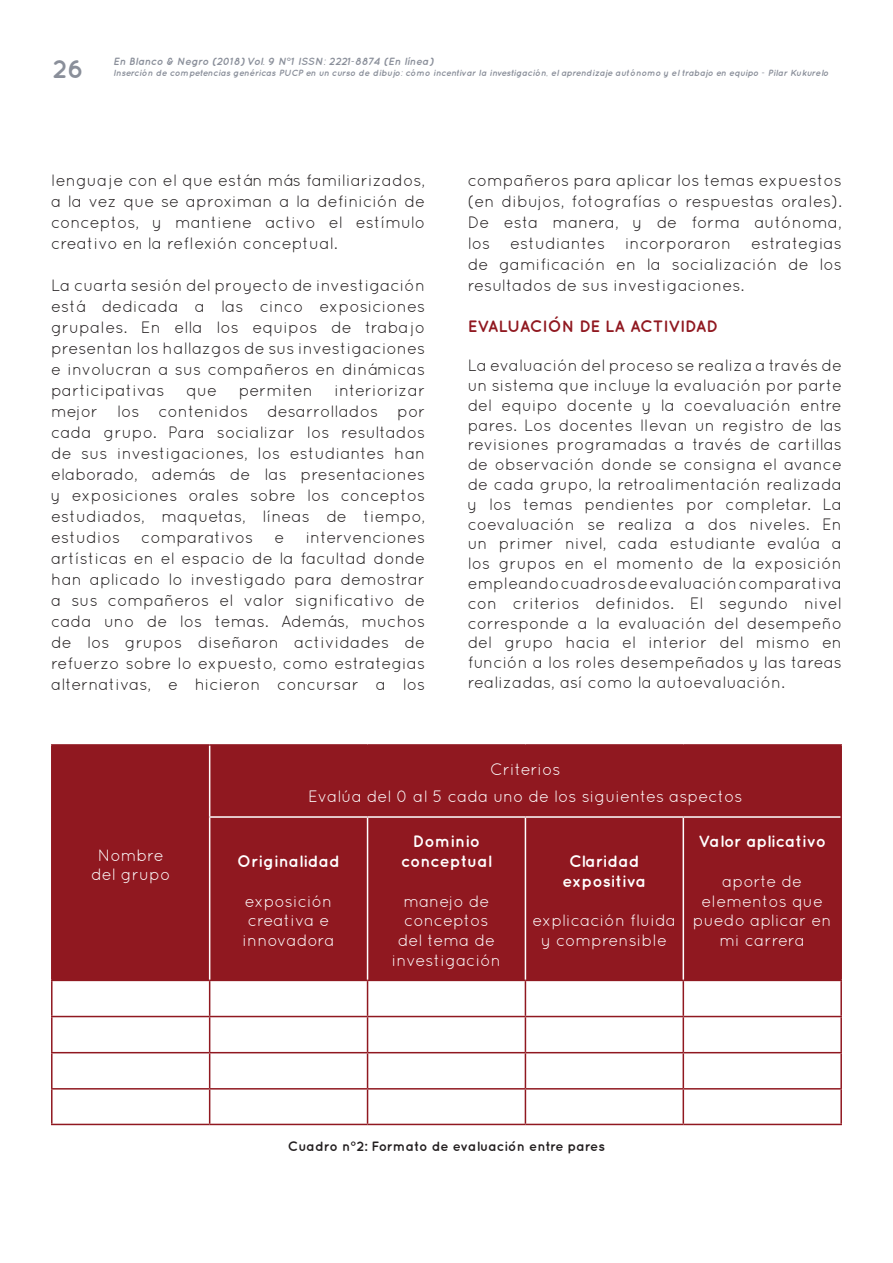
<style>
.page{position:relative;width:893px;height:1263px;background:#fff}
.page>*{position:absolute;margin:0;border:0;box-sizing:border-box;transform-origin:0 0}
.t1{font:700 25.5px "Quicksand";color:#8a8f9a}
.TEXTO{font:16.5px/21px "Quicksand";color:#231f20;text-align:justify}
.t2{font:16.5px/19.8px "Quicksand";color:#fff;text-align:center}
.t3{font:700 16.5px "Quicksand";color:#fff}
.TEXTO-2{font:700 16.5px "Quicksand";color:#901820}
.cuadro{font:700 13.5px "Quicksand";color:#231f20}
.t4{font:italic 700 10.5px "Quicksand";color:#8a8f9a}
.t5{font:italic 700 9px "Quicksand";color:#8a8f9a}
</style>
<div class="page">
<div style="left:53px;top:746px;width:787px;height:234px;background:#901820"></div>
<hr style="left:51px;top:981px;width:2px;height:35px;background:#901820">
<hr style="left:209px;top:981px;width:1px;height:35px;background:#901820">
<hr style="left:367px;top:981px;width:1px;height:35px;background:#901820">
<hr style="left:525px;top:981px;width:1px;height:35px;background:#901820">
<hr style="left:683px;top:981px;width:1px;height:35px;background:#901820">
<hr style="left:840px;top:981px;width:2px;height:35px;background:#901820">
<hr style="left:51px;top:1016px;width:159px;height:1px;background:#901820">
<hr style="left:51px;top:1017px;width:2px;height:35px;background:#901820">
<hr style="left:210px;top:1016px;width:158px;height:1px;background:#901820">
<hr style="left:209px;top:1017px;width:1px;height:35px;background:#901820">
<hr style="left:368px;top:1016px;width:157px;height:1px;background:#901820">
<hr style="left:367px;top:1017px;width:1px;height:35px;background:#901820">
<hr style="left:525px;top:1016px;width:158px;height:1px;background:#901820">
<hr style="left:525px;top:1017px;width:1px;height:35px;background:#901820">
<hr style="left:683px;top:1016px;width:159px;height:1px;background:#901820">
<hr style="left:683px;top:1017px;width:1px;height:35px;background:#901820">
<hr style="left:840px;top:1017px;width:2px;height:35px;background:#901820">
<hr style="left:51px;top:1052px;width:159px;height:1px;background:#901820">
<hr style="left:51px;top:1053px;width:2px;height:35px;background:#901820">
<hr style="left:210px;top:1052px;width:158px;height:1px;background:#901820">
<hr style="left:209px;top:1053px;width:1px;height:35px;background:#901820">
<hr style="left:368px;top:1052px;width:157px;height:1px;background:#901820">
<hr style="left:367px;top:1053px;width:1px;height:35px;background:#901820">
<hr style="left:525px;top:1052px;width:158px;height:1px;background:#901820">
<hr style="left:525px;top:1053px;width:1px;height:35px;background:#901820">
<hr style="left:683px;top:1052px;width:159px;height:1px;background:#901820">
<hr style="left:683px;top:1053px;width:1px;height:35px;background:#901820">
<hr style="left:840px;top:1053px;width:2px;height:35px;background:#901820">
<hr style="left:51px;top:1088px;width:159px;height:1px;background:#901820">
<hr style="left:51px;top:1089px;width:2px;height:35px;background:#901820">
<hr style="left:210px;top:1088px;width:158px;height:1px;background:#901820">
<hr style="left:209px;top:1089px;width:1px;height:35px;background:#901820">
<hr style="left:368px;top:1088px;width:157px;height:1px;background:#901820">
<hr style="left:367px;top:1089px;width:1px;height:35px;background:#901820">
<hr style="left:525px;top:1088px;width:158px;height:1px;background:#901820">
<hr style="left:525px;top:1089px;width:1px;height:35px;background:#901820">
<hr style="left:683px;top:1088px;width:159px;height:1px;background:#901820">
<hr style="left:683px;top:1089px;width:1px;height:35px;background:#901820">
<hr style="left:840px;top:1089px;width:2px;height:35px;background:#901820">
<hr style="left:51px;top:1124px;width:159px;height:1px;background:#901820">
<hr style="left:210px;top:1124px;width:158px;height:1px;background:#901820">
<hr style="left:368px;top:1124px;width:157px;height:1px;background:#901820">
<hr style="left:525px;top:1124px;width:158px;height:1px;background:#901820">
<hr style="left:683px;top:1124px;width:159px;height:1px;background:#901820">
<hr style="left:51px;top:744px;width:159px;height:2px;background:#901820">
<hr style="left:51px;top:746px;width:2px;height:71px;background:#901820">
<hr style="left:210px;top:744px;width:158px;height:2px;background:#901820">
<hr style="left:368px;top:744px;width:157px;height:2px;background:#901820">
<hr style="left:525px;top:744px;width:158px;height:2px;background:#901820">
<hr style="left:683px;top:744px;width:159px;height:2px;background:#901820">
<hr style="left:840px;top:746px;width:2px;height:71px;background:#901820">
<hr style="left:51px;top:817px;width:2px;height:163px;background:#901820">
<hr style="left:840px;top:817px;width:2px;height:163px;background:#901820">
<hr style="left:51px;top:980px;width:159px;height:1px;background:#901820">
<hr style="left:210px;top:980px;width:158px;height:1px;background:#901820">
<hr style="left:368px;top:980px;width:157px;height:1px;background:#901820">
<hr style="left:525px;top:980px;width:158px;height:1px;background:#901820">
<hr style="left:683px;top:980px;width:159px;height:1px;background:#901820">
<hr style="left:209px;top:746px;width:1px;height:70px;background:#fff">
<hr style="left:209px;top:816px;width:159px;height:2px;background:#fff">
<hr style="left:209px;top:818px;width:1px;height:162px;background:#fff">
<hr style="left:368px;top:816px;width:157px;height:2px;background:#fff">
<hr style="left:367px;top:818px;width:1px;height:162px;background:#fff">
<hr style="left:525px;top:816px;width:158px;height:2px;background:#fff">
<hr style="left:525px;top:818px;width:1px;height:162px;background:#fff">
<hr style="left:683px;top:816px;width:157px;height:2px;background:#fff">
<hr style="left:683px;top:818px;width:1px;height:162px;background:#fff">
<p class="t1" style="left:53px;top:54px;width:33px">26</p>
<p class="t4" style="left:113px;top:55px;width:322px">En Blanco &amp; Negro (2018) Vol. 9 N°1 ISSN: 2221-8874 (En línea)</p>
<p class="t5" style="left:113px;top:68px;width:717px">Inserción de competencias genéricas PUCP en un curso de dibujo: cómo incentivar la investigación, el aprendizaje autónomo y el trabajo en equipo - Pilar Kukurelo</p>
<p class="TEXTO" style="left:51px;top:169px;width:376px">lenguaje con el que están más familiarizados, a la vez que se aproximan a la definición de conceptos, y mantiene activo el estímulo creativo en la reflexión conceptual.</p>
<p class="TEXTO" style="left:51px;top:274px;width:376px">La cuarta sesión del proyecto de investigación está dedicada a las cinco exposiciones grupales. En ella los equipos de trabajo presentan los hallazgos de sus investigaciones e involucran a sus compañeros en dinámicas participativas</p>
<p class="TEXTO" style="left:51px;top:379px;width:376px;text-indent:283px">interiorizar mejor los contenidos desarrollados por cada grupo. Para socializar los resultados de sus investigaciones, los estudiantes han elaborado, además de las presentaciones y exposiciones orales sobre los conceptos estudiados, maquetas, líneas de tiempo, estudios</p>
<p class="TEXTO" style="left:186px;top:379px;width:33px">que</p>
<p class="TEXTO" style="left:239px;top:379px;width:76px">permiten</p>
<p class="TEXTO" style="left:51px;top:526px;width:376px;text-indent:255px">intervenciones artísticas en el espacio de la facultad donde han aplicado lo investigado para demostrar a sus compañeros el valor significativo de cada uno de los temas. Además, muchos de los grupos diseñaron actividades de refuerzo sobre lo expuesto, como estrategias alternativas, e hicieron concursar a los</p>
<p class="TEXTO" style="left:141px;top:526px;width:114px">comparativos</p>
<p class="TEXTO" style="left:274px;top:526px;width:12px">e</p>
<p class="TEXTO" style="left:468px;top:169px;width:376px">compañeros para aplicar los temas expuestos (en dibujos, fotografías o respuestas orales).<br>De esta manera, y de forma autónoma, los estudiantes incorporaron estrategias de gamificación en la socialización de los resultados de sus investigaciones.</p>
<p class="TEXTO-2" style="left:468px;top:316px;width:252px">EVALUACIÓN DE LA ACTIVIDAD</p>
<p class="TEXTO" style="left:468px;top:355px;width:376px;line-height:19.8px">La evaluación del proceso se realiza a través de un sistema que incluye la evaluación por parte del equipo docente y la coevaluación entre pares. Los docentes llevan un registro de las revisiones programadas a través de cartillas de observación donde se consigna el avance de cada grupo, la retroalimentación realizada y los temas pendientes por completar. La coevaluación se realiza a dos niveles. En un primer nivel, cada estudiante evalúa a los grupos en el momento de la exposición empleando cuadros de evaluación comparativa con criterios definidos. El segundo nivel corresponde a la evaluación del desempeño del grupo hacia el interior del mismo en función a los roles desempeñados y las tareas realizadas, así como la autoevaluación.</p>
<p class="t2" style="left:98px;top:845px;width:68px">Nombre</p>
<p class="t2" style="left:91px;top:864px;width:81px">del grupo</p>
<p class="t2" style="left:490px;top:759px;width:72px">Criterios</p>
<p class="t2" style="left:308px;top:786px;width:436px">Evalúa del 0 al 5 cada uno de los siguientes aspectos</p>
<p class="t3" style="left:237px;top:851px;width:104px">Originalidad</p>
<p class="t2" style="left:243px;top:891px;width:94px">exposición creativa e innovadora</p>
<p class="t3" style="left:413px;top:831px;width:69px">Dominio</p>
<p class="t3" style="left:401px;top:851px;width:92px">conceptual</p>
<p class="t2" style="left:392px;top:891px;width:111px">manejo de conceptos del tema de investigación</p>
<p class="t3" style="left:569px;top:851px;width:72px">Claridad</p>
<p class="t3" style="left:563px;top:871px;width:85px">expositiva</p>
<p class="t2" style="left:533px;top:910px;width:145px">explicación fluida y comprensible</p>
<p class="t3" style="left:698px;top:831px;width:129px">Valor aplicativo</p>
<p class="t2" style="left:693px;top:871px;width:140px">aporte de elementos que puedo aplicar en mi carrera</p>
<p class="cuadro" style="left:288px;top:1138px;width:319px">Cuadro n°2: Formato de evaluación entre pares</p>
</div>
